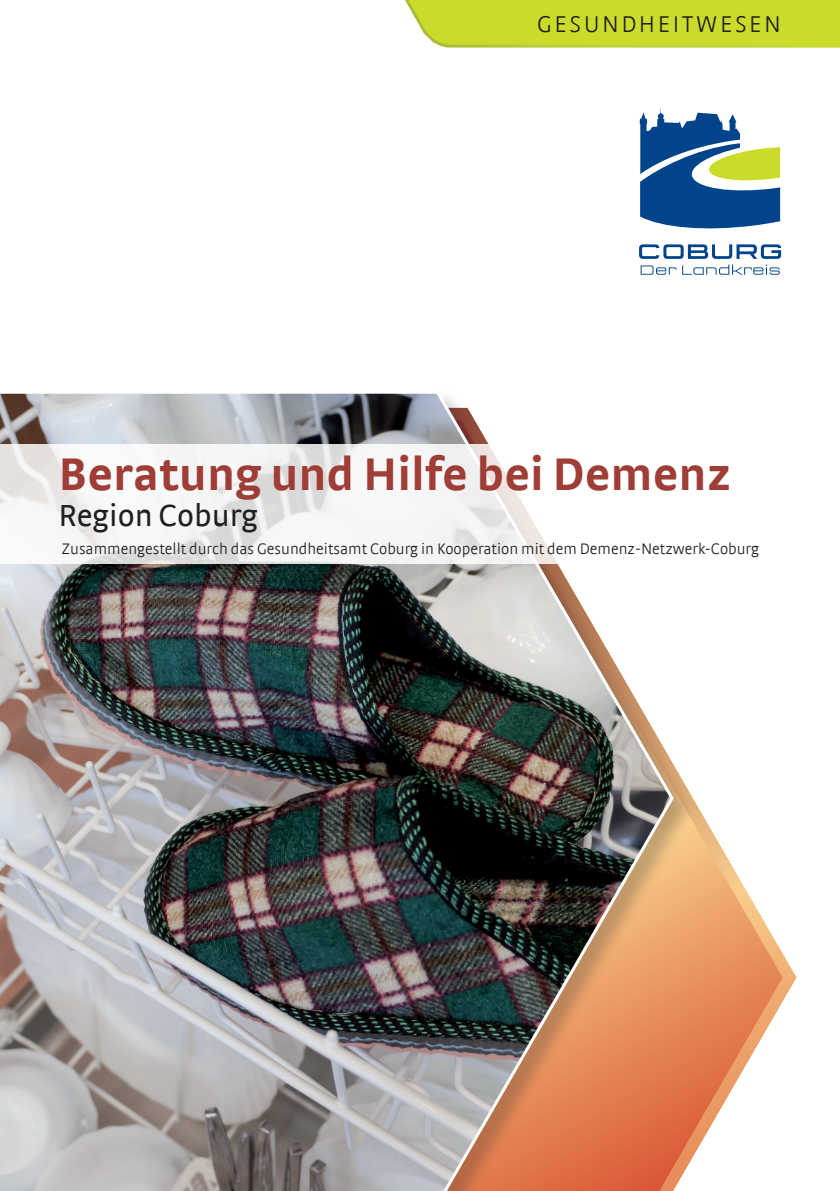
<style>
.page{position:relative;width:840px;height:1191px;background:#fff}
.page>*{position:absolute;margin:0;border:0;box-sizing:border-box;transform-origin:0 0}
.Verläufe_Groß_Kleins{font:700 48px "Strada";color:#9f3d37}
.Verläufe_Groß_Kleins-2{font:32px "Strada";color:#231f20}
.Verläufe_Großschreib{font:300 24px "Strada";letter-spacing:.1em;color:#231f20}
.t1{font:300 16px "Strada";color:#231f20}
</style>
<div class="page">
<svg style="left:405px;top:0;width:434px;height:48px"></svg>
<svg style="left:696px;top:804px;width:101px;height:348px"></svg>
<div style="left:0;top:390px;width:696px;height:801px;background:#231f20;opacity:.25"></div>
<img style="left:0;top:390px;width:675px;height:801px">
<svg style="left:0;top:444px;width:622px;height:119px;fill:#f6f6f6"></svg>
<svg style="left:639px;top:108px;width:140px;height:121px"></svg>
<svg style="left:639px;top:244px;width:141px;height:31px"></svg>
<p class="Verläufe_Großschreib" style="left:537px;top:10px;width:245px">GESUNDHEITWESEN</p>
<p class="Verläufe_Groß_Kleins" style="left:59px;top:445px;width:673px">Beratung und Hilfe bei Demenz</p>
<p class="Verläufe_Groß_Kleins-2" style="left:59px;top:497px;width:201px">Region Coburg</p>
<p class="t1" style="left:61px;top:539px;width:698px">Zusammengestellt durch das Gesundheitsamt Coburg in Kooperation mit dem Demenz-Netzwerk-Coburg</p>
</div>
